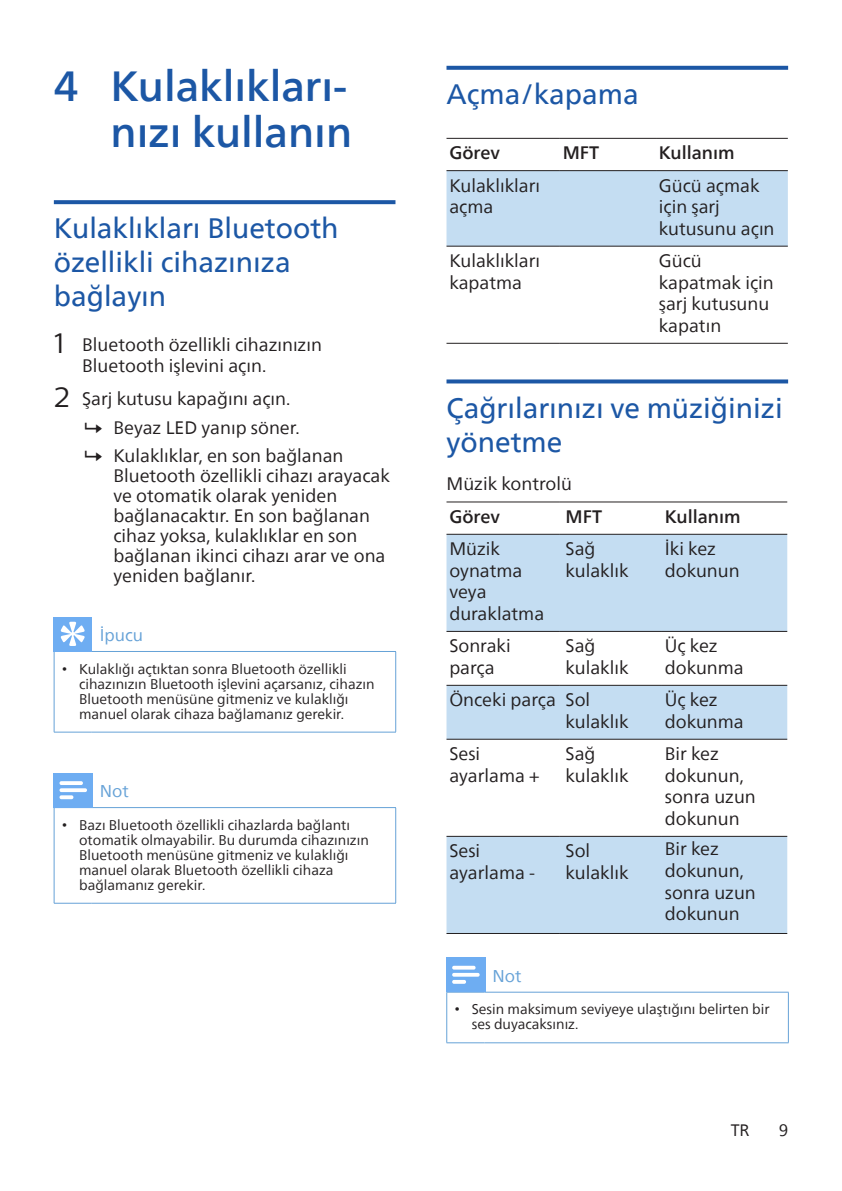
<style>
.page{position:relative;width:842px;height:1191px;background:#fff}
.page>*{position:absolute;margin:0;border:0;box-sizing:border-box;transform-origin:0 0}
.t1{font:500 42px/46px "Neue Frutiger World";color:#1c57a5;text-align:right}
.heading2{font:28px/34px "Neue Frutiger World";color:#1c57a5}
.Body{font:18px/21.6px "Neue Frutiger World";color:#231f20}
.Body-2{font:500 18px "Neue Frutiger World";color:#231f20}
.Body-3{font:17px "Neue Frutiger World";color:#66a2d7}
.t2{font:16.4px "Neue Frutiger World";color:#231f20}
.t3{font:14px/15px "Neue Frutiger World";color:#231f20}
.s1{font-family:"Centrale Sans";font-size:28px}
.s2{font-family:"Arial"}
</style>
<div class="page">
<svg style="left:54px;top:200px;width:341px;height:4px"></svg>
<hr style="left:395px;top:651px;width:1px;height:81px;background:#66a2d7">
<hr style="left:54px;top:651px;width:1px;height:81px;background:#66a2d7">
<hr style="left:54px;top:732px;width:38px;height:1px;background:#66a2d7">
<hr style="left:92px;top:732px;width:304px;height:1px;background:#66a2d7">
<hr style="left:92px;top:651px;width:304px;height:1px;background:#66a2d7">
<hr style="left:54px;top:651px;width:38px;height:1px;background:#66a2d7">
<div style="left:54px;top:617px;width:38px;height:34px;background:#6eadf2"></div>
<svg style="left:61px;top:622px;width:24px;height:24px"></svg>
<hr style="left:395px;top:808px;width:1px;height:95px;background:#66a2d7">
<hr style="left:54px;top:808px;width:1px;height:95px;background:#66a2d7">
<hr style="left:54px;top:903px;width:38px;height:1px;background:#66a2d7">
<hr style="left:92px;top:903px;width:304px;height:1px;background:#66a2d7">
<hr style="left:92px;top:807px;width:304px;height:1px;background:#66a2d7">
<hr style="left:54px;top:807px;width:38px;height:1px;background:#66a2d7">
<div style="left:53px;top:773px;width:40px;height:34px;background:#6eadf2"></div>
<svg style="left:60px;top:781px;width:27px;height:18px"></svg>
<svg style="left:446px;top:66px;width:342px;height:4px"></svg>
<svg style="left:446px;top:379px;width:342px;height:4px"></svg>
<div style="left:446px;top:171px;width:342px;height:75px;background:#c4ddf2"></div>
<hr style="left:446px;top:138px;width:114px;height:1px;background:#231f20">
<hr style="left:560px;top:138px;width:96px;height:1px;background:#231f20">
<hr style="left:656px;top:138px;width:132px;height:1px;background:#231f20">
<hr style="left:446px;top:170px;width:114px;height:1px;background:#231f20">
<hr style="left:560px;top:170px;width:96px;height:1px;background:#231f20">
<hr style="left:656px;top:170px;width:132px;height:1px;background:#231f20">
<hr style="left:446px;top:246px;width:114px;height:1px;background:#231f20">
<hr style="left:560px;top:246px;width:96px;height:1px;background:#231f20">
<hr style="left:656px;top:246px;width:132px;height:1px;background:#231f20">
<hr style="left:446px;top:343px;width:114px;height:1px;background:#231f20">
<hr style="left:560px;top:343px;width:96px;height:1px;background:#231f20">
<hr style="left:656px;top:343px;width:132px;height:1px;background:#231f20">
<svg style="left:446px;top:535px;width:341px;height:398px;fill:#c4ddf2"></svg>
<hr style="left:446px;top:501px;width:114px;height:1px;background:#231f20">
<hr style="left:560px;top:501px;width:102px;height:1px;background:#231f20">
<hr style="left:662px;top:501px;width:125px;height:1px;background:#231f20">
<hr style="left:446px;top:534px;width:114px;height:1px;background:#231f20">
<hr style="left:560px;top:534px;width:102px;height:1px;background:#231f20">
<hr style="left:662px;top:534px;width:125px;height:1px;background:#231f20">
<hr style="left:446px;top:631px;width:114px;height:1px;background:#231f20">
<hr style="left:560px;top:631px;width:102px;height:1px;background:#231f20">
<hr style="left:662px;top:631px;width:125px;height:1px;background:#231f20">
<hr style="left:446px;top:685px;width:114px;height:1px;background:#231f20">
<hr style="left:560px;top:685px;width:102px;height:1px;background:#231f20">
<hr style="left:662px;top:685px;width:125px;height:1px;background:#231f20">
<hr style="left:446px;top:738px;width:114px;height:1px;background:#231f20">
<hr style="left:560px;top:738px;width:102px;height:1px;background:#231f20">
<hr style="left:662px;top:738px;width:125px;height:1px;background:#231f20">
<hr style="left:446px;top:836px;width:114px;height:1px;background:#231f20">
<hr style="left:560px;top:836px;width:102px;height:1px;background:#231f20">
<hr style="left:662px;top:836px;width:125px;height:1px;background:#231f20">
<hr style="left:446px;top:933px;width:114px;height:1px;background:#231f20">
<hr style="left:560px;top:933px;width:102px;height:1px;background:#231f20">
<hr style="left:662px;top:933px;width:125px;height:1px;background:#231f20">
<hr style="left:788px;top:992px;width:1px;height:50px;background:#66a2d7">
<hr style="left:446px;top:992px;width:1px;height:50px;background:#66a2d7">
<hr style="left:446px;top:1042px;width:38px;height:1px;background:#66a2d7">
<hr style="left:484px;top:1042px;width:305px;height:1px;background:#66a2d7">
<hr style="left:484px;top:991px;width:305px;height:1px;background:#66a2d7">
<div style="left:446px;top:957px;width:39px;height:35px;background:#6eadf2"></div>
<svg style="left:452px;top:965px;width:28px;height:18px"></svg>
<p class="t1" style="left:54px;top:64px;width:300px">4 Kulaklıkları&shy;nızı kullanın</p>
<p class="heading2" style="left:54px;top:212px;width:286px">Kulaklıkları Bluetooth özellikli cihazınıza bağlayın</p>
<p class="Body" style="left:82px;top:334px;width:241px;text-indent:-28px"><span class="s1">1</span> Bluetooth özellikli cihazınızın<br>Bluetooth işlevini açın.</p>
<p class="Body" style="left:54px;top:388px;width:238px"><span class="s1">2</span> Şarj kutusu kapağını açın.</p>
<p class="Body" style="left:113px;top:417px;width:188px">Beyaz LED yanıp söner.</p>
<p class="Body" style="left:113px;top:446px;width:278px;line-height:20px">Kulaklıklar, en son bağlanan<br>Bluetooth özellikli cihazı arayacak ve otomatik olarak yeniden bağlanacaktır. En son bağlanan cihaz yoksa, kulaklıklar en son bağlanan ikinci cihazı arar ve ona yeniden bağlanır.</p>
<p class="Body-3" style="left:100px;top:622px;width:45px">İpucu</p>
<p class="t3" style="left:79px;top:661px;width:297px;text-indent:-17px"><span class="s2">•</span> Kulaklığı açtıktan sonra Bluetooth özellikli cihazınızın Bluetooth işlevini açarsanız, cihazın Bluetooth menüsüne gitmeniz ve kulaklığı manuel olarak cihaza bağlamanız gerekir.</p>
<p class="Body-3" style="left:100px;top:778px;width:31px">Not</p>
<p class="t3" style="left:79px;top:817px;width:291px;text-indent:-17px"><span class="s2">•</span> Bazı Bluetooth özellikli cihazlarda bağlantı otomatik olmayabilir. Bu durumda cihazınızın Bluetooth menüsüne gitmeniz ve kulaklığı manuel olarak Bluetooth özellikli cihaza bağlamanız gerekir.</p>
<p class="heading2" style="left:446px;top:78px;width:194px">Açma/kapama</p>
<p class="Body-2" style="left:449px;top:138px;width:52px">Görev</p>
<p class="Body-2" style="left:563px;top:138px;width:38px">MFT</p>
<p class="Body-2" style="left:659px;top:138px;width:77px">Kullanım</p>
<p class="Body" style="left:449px;top:175px;width:92px">Kulaklıkları açma</p>
<p class="Body" style="left:659px;top:175px;width:117px">Gücü açmak için şarj kutusunu açın</p>
<p class="Body" style="left:449px;top:250px;width:92px">Kulaklıkları kapatma</p>
<p class="Body" style="left:659px;top:250px;width:116px">Gücü kapatmak için şarj kutusunu kapatın</p>
<p class="heading2" style="left:446px;top:391px;width:338px">Çağrılarınızı ve müziğinizi yönetme</p>
<p class="Body" style="left:446px;top:473px;width:127px">Müzik kontrolü</p>
<p class="Body-2" style="left:449px;top:501px;width:52px">Görev</p>
<p class="Body-2" style="left:566px;top:501px;width:38px">MFT</p>
<p class="Body-2" style="left:665px;top:501px;width:77px">Kullanım</p>
<p class="Body" style="left:449px;top:538px;width:96px">Müzik oynatma veya duraklatma</p>
<p class="Body" style="left:566px;top:538px;width:65px">Sağ kulaklık</p>
<p class="Body" style="left:665px;top:538px;width:76px">İki kez dokunun</p>
<p class="Body" style="left:449px;top:635px;width:63px">Sonraki parça</p>
<p class="Body" style="left:566px;top:635px;width:65px">Sağ kulaklık</p>
<p class="Body" style="left:665px;top:635px;width:80px">Üç kez dokunma</p>
<p class="Body" style="left:449px;top:689px;width:108px">Önceki parça</p>
<p class="Body" style="left:566px;top:689px;width:65px">Sol kulaklık</p>
<p class="Body" style="left:665px;top:689px;width:80px">Üç kez dokunma</p>
<p class="Body" style="left:449px;top:743px;width:92px">Sesi ayarlama +</p>
<p class="Body" style="left:566px;top:743px;width:65px">Sağ kulaklık</p>
<p class="Body" style="left:665px;top:743px;width:93px">Bir kez dokunun, sonra uzun dokunun</p>
<p class="Body" style="left:449px;top:840px;width:87px">Sesi ayarlama -</p>
<p class="Body" style="left:566px;top:840px;width:65px">Sol kulaklık</p>
<p class="Body" style="left:665px;top:838px;width:93px">Bir kez dokunun, sonra uzun dokunun</p>
<p class="Body-3" style="left:492px;top:962px;width:31px">Not</p>
<p class="t3" style="left:472px;top:1002px;width:299px;text-indent:-17px"><span class="s2">•</span> Sesin maksimum seviyeye ulaştığını belirten bir ses duyacaksınız.</p>
<p class="t2" style="left:731px;top:1117px;width:20px">TR</p>
<p class="t2" style="left:779px;top:1117px;width:11px">9</p>
</div>
